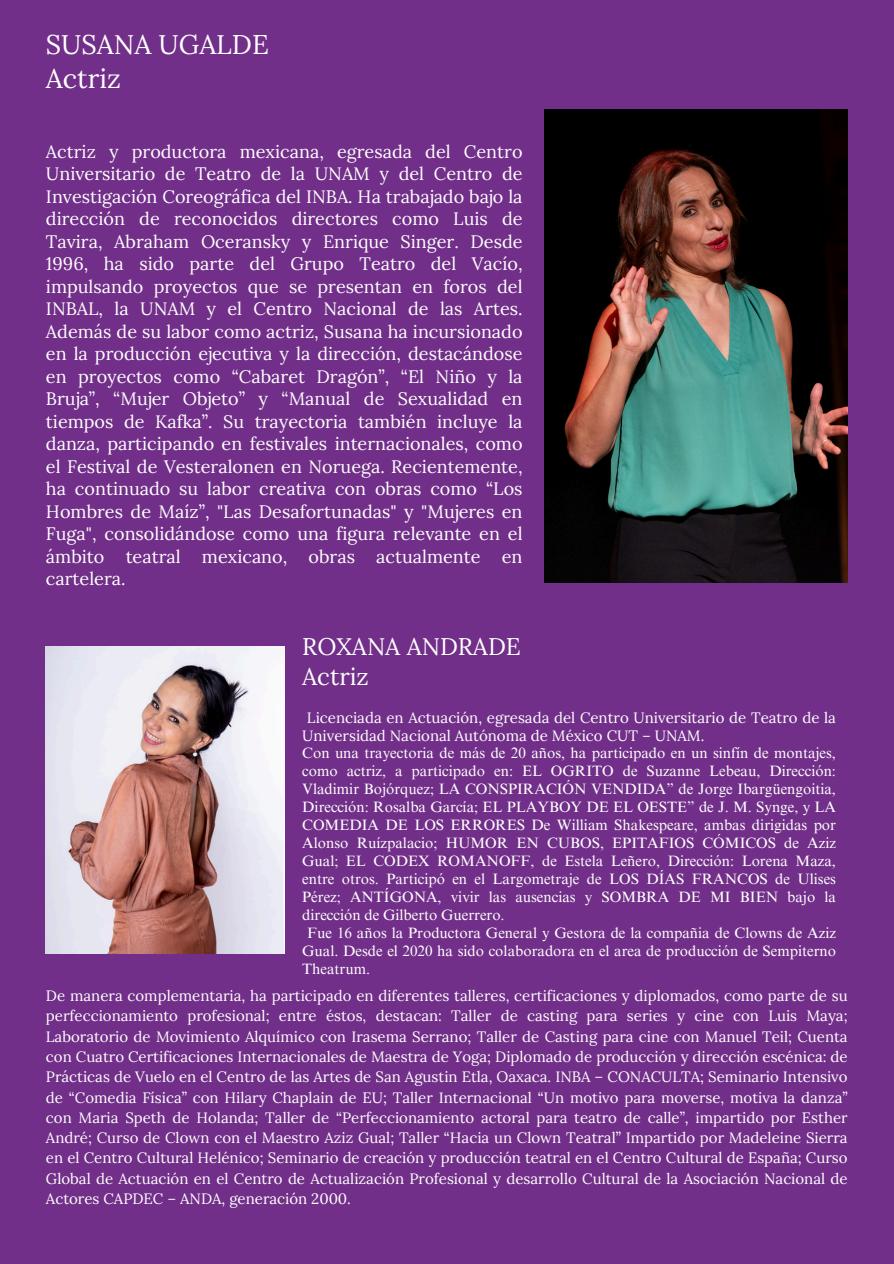
<style>
.page{position:relative;width:894px;height:1264px;background:#fff}
.page>*{position:absolute;margin:0;border:0;box-sizing:border-box;transform-origin:0 0}
.t1{font:27px/33.8px "Lora";color:#fff}
.t2{font:24px/30.3px "Lora";color:#fff}
.t3{font:18px/22.5px "Lora";color:#fff;text-align:justify}
.t4{font:15px/20.2px "Lora";color:#fff}
.t5{font:15px "Times NRMT Pro";color:#fff}
</style>
<div class="page">
<div style="left:0;top:0;width:893px;height:1263px;background:#722f89"></div>
<img style="left:46px;top:646px;width:238px;height:307px">
<img style="left:544px;top:109px;width:302px;height:474px">
<h1 class="t1" style="left:46px;top:27px;width:224px">SUSANA UGALDE<br>Actriz</h1>
<p class="t3" style="left:46px;top:140px;width:478px">Actriz y productora mexicana, egresada del Centro Universitario de Teatro de la UNAM y del Centro de Investigación Coreográfica del INBA. Ha trabajado bajo la dirección de reconocidos directores como Luis de Tavira, Abraham Oceransky y Enrique Singer. Desde 1996, ha sido parte del Grupo Teatro del Vacío, impulsando proyectos que se presentan en foros del INBAL, la UNAM y el Centro Nacional de las Artes.<br>Además de su labor como actriz, Susana ha incursionado en la producción ejecutiva y la dirección, destacándose en proyectos como “Cabaret Dragón”, “El Niño y la Bruja”, “Mujer Objeto” y “Manual de Sexualidad en tiempos de Kafka”. Su trayectoria también incluye la danza, participando en festivales internacionales, como el Festival de Vesteralonen en Noruega. Recientemente, ha continuado su labor creativa con obras como “Los Hombres de Maíz”, "Las Desafortunadas" y "Mujeres en Fuga", consolidándose como una figura relevante en el ámbito teatral mexicano, obras actualmente en cartelera.</p>
<h2 class="t2" style="left:302px;top:630px;width:220px">ROXANA ANDRADE<br>Actriz</h2>
<p class="t4" style="left:302px;top:708px;width:535px;line-height:18px;text-indent:5px">Licenciada en Actuación, egresada del Centro Universitario de Teatro de la<br>Universidad Nacional Autónoma de México CUT – UNAM.</p>
<p class="t5" style="left:302px;top:747px;width:535px">Con una trayectoria de más de 20 años, ha participado en un sinfín de montajes,</p>
<p class="t5" style="left:302px;top:765px;width:535px">como actriz, a participado en: EL OGRITO de Suzanne Lebeau, Dirección:</p>
<p class="t5" style="left:302px;top:783px;width:535px">Vladimir Bojórquez; LA CONSPIRACIÓN VENDIDA” de Jorge Ibargüengoitia,</p>
<p class="t5" style="left:302px;top:801px;width:535px">Dirección: Rosalba García; EL PLAYBOY DE EL OESTE” de J. M. Synge, y LA</p>
<p class="t5" style="left:302px;top:819px;width:535px">COMEDIA DE LOS ERRORES De William Shakespeare, ambas dirigidas por</p>
<p class="t5" style="left:302px;top:837px;width:535px">Alonso Ruízpalacio; HUMOR EN CUBOS, EPITAFIOS CÓMICOS de Aziz</p>
<p class="t5" style="left:302px;top:855px;width:535px">Gual; EL CODEX ROMANOFF, de Estela Leñero, Dirección: Lorena Maza,</p>
<p class="t5" style="left:302px;top:873px;width:535px">entre otros. Participó en el Largometraje de LOS DÍAS FRANCOS de Ulises</p>
<p class="t5" style="left:302px;top:891px;width:535px">Pérez; ANTÍGONA, vivir las ausencias y SOMBRA DE MI BIEN bajo la</p>
<p class="t5" style="left:302px;top:909px;width:204px">dirección de Gilberto Guerrero.</p>
<p class="t5" style="left:307px;top:927px;width:530px">Fue 16 años la Productora General y Gestora de la compañia de Clowns de Aziz</p>
<p class="t5" style="left:302px;top:945px;width:535px">Gual. Desde el 2020 ha sido colaboradora en el area de producción de Sempiterno</p>
<p class="t5" style="left:302px;top:963px;width:69px">Theatrum.</p>
<p class="t4" style="left:46px;top:985px;width:803px;text-align:justify">De manera complementaria, ha participado en diferentes talleres, certificaciones y diplomados, como parte de su perfeccionamiento profesional; entre éstos, destacan: Taller de casting para series y cine con Luis Maya; Laboratorio de Movimiento Alquímico con Irasema Serrano; Taller de Casting para cine con Manuel Teil; Cuenta con Cuatro Certificaciones Internacionales de Maestra de Yoga; Diplomado de producción y dirección escénica: de Prácticas de Vuelo en el Centro de las Artes de San Agustin Etla, Oaxaca. INBA – CONACULTA; Seminario Intensivo de “Comedia Física” con Hilary Chaplain de EU; Taller Internacional “Un motivo para moverse, motiva la danza” con Maria Speth de Holanda; Taller de “Perfeccionamiento actoral para teatro de calle”, impartido por Esther André ; Curso de Clown con el Maestro Aziz Gual; Taller “Hacia un Clown Teatral” Impartido por Madeleine Sierra en el Centro Cultural Helénico; Seminario de creación y producción teatral en el Centro Cultural de España; Curso Global de Actuación en el Centro de Actualización Profesional y desarrollo Cultural de la Asociación Nacional de Actores CAPDEC – ANDA, generación 2000.</p>
</div>
